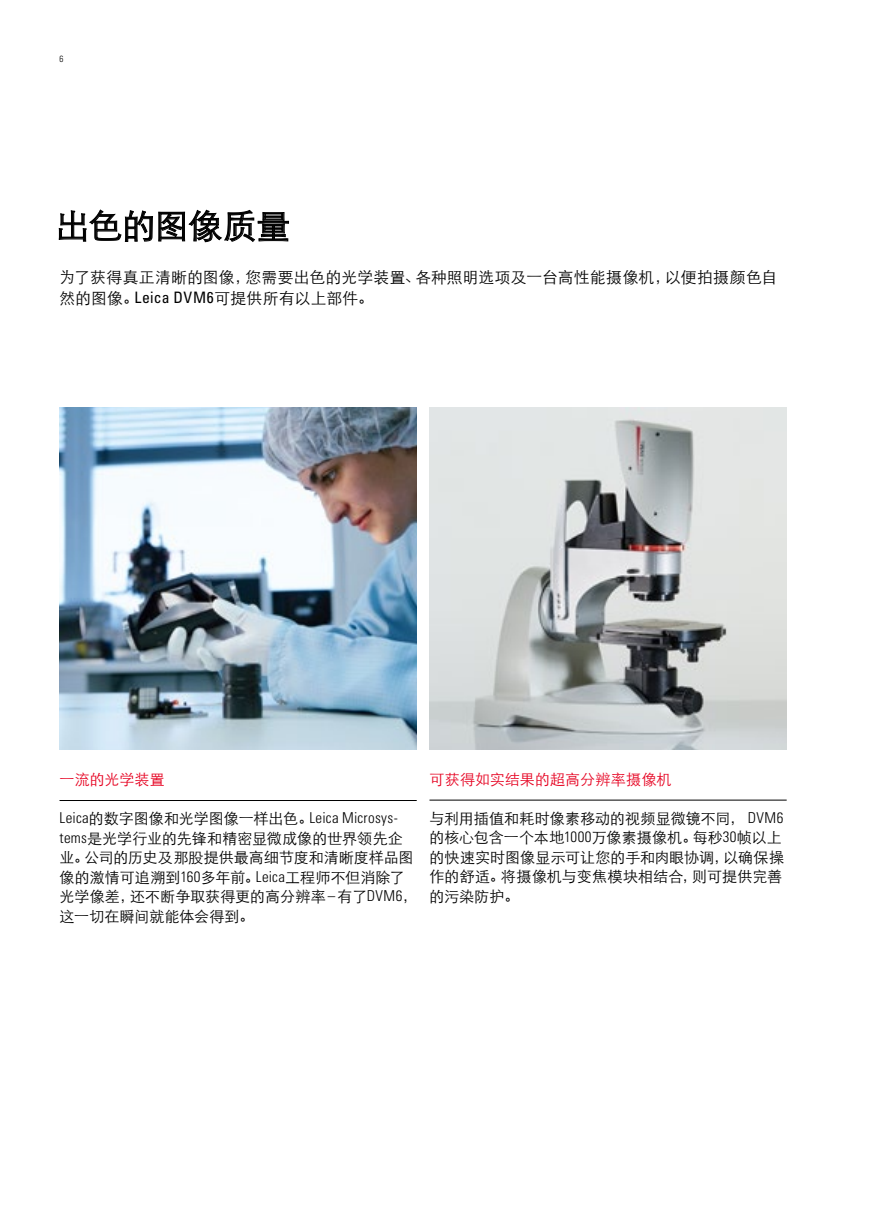
<style>
.page{position:relative;width:893px;height:1212px;background:#fff}
.page>*{position:absolute;margin:0;border:0;box-sizing:border-box;transform-origin:0 0}
.t1{font:33.75px "ST Xihei";color:#000}
.t2{font:15.75px/21px "ST Xihei";letter-spacing:.02em;color:#000}
.t3{font:15px/19.5px "ST Xihei";letter-spacing:.005em;color:#000}
.t4{font:300 condensed 15px "Univers LT Std";letter-spacing:.02em;color:#000}
.t5{font:15px "ST Xihei";letter-spacing:.01em;color:#e60020}
.t6{font:300 condensed 9px "Univers LT Std";color:#000}
.s1{font-family:"Univers LT Std";font-stretch:condensed}
.s2{font-family:"ST Xihei";font-weight:400;font-stretch:normal}
.s3{font-family:"Univers LT Std";font-weight:300;font-stretch:condensed}
</style>
<div class="page">
<img style="left:60px;top:407px;width:357px;height:342px">
<svg style="left:59px;top:210px;width:94px;height:32px"></svg>
<svg style="left:159px;top:210px;width:130px;height:32px"></svg>
<hr style="left:60px;top:800px;width:357px;height:1px;background:#000">
<hr style="left:429px;top:800px;width:358px;height:1px;background:#000">
<img style="left:429px;top:407px;width:358px;height:342px">
<p class="t6" style="left:60px;top:53px;width:5px">6</p>
<h1 class="t1" style="left:56px;top:200px;width:236px">出色的图像质量</h1>
<p class="t2" style="left:60px;top:265px;width:719px">为了获得真正清晰的图像，您需要出色的光学装置、各种照明选项及一台高性能摄像机，以便拍摄颜色自然的图像。<span class="s1">Leica DVM6</span>可提供所有以上部件。</p>
<p class="t5" style="left:60px;top:768px;width:107px">一流的光学装置</p>
<p class="t4" style="left:60px;top:809px;width:340px">Leica<span class="s2">的数字图像和光学图像一样出色。</span>Leica Microsys-</p>
<p class="t3" style="left:60px;top:827px;width:359px"><span class="s3">tems</span>是光学行业的先锋和精密显微成像的世界领先企业。公司的历史及那股提供最高细节度和清晰度样品图像的激情可追溯到<span class="s3">160</span>多年前。<span class="s3">Leica</span>工程师不但消除了光学像差，还不断争取获得更的高分辨率 <span class="s3">–</span> 有了<span class="s3">DVM6</span>，这一切在瞬间就能体会得到。</p>
<p class="t5" style="left:429px;top:767px;width:244px">可获得如实结果的超高分辨率摄像机</p>
<p class="t3" style="left:429px;top:807px;width:356px">与利用插值和耗时像素移动的视频显微镜不同， <span class="s3">DVM6</span>的核心包含一个本地<span class="s3">1000</span>万像素摄像机。每秒<span class="s3">30</span>帧以上的快速实时图像显示可让您的手和肉眼协调，以确保操作的舒适。将摄像机与变焦模块相结合，则可提供完善的污染防护。</p>
</div>
